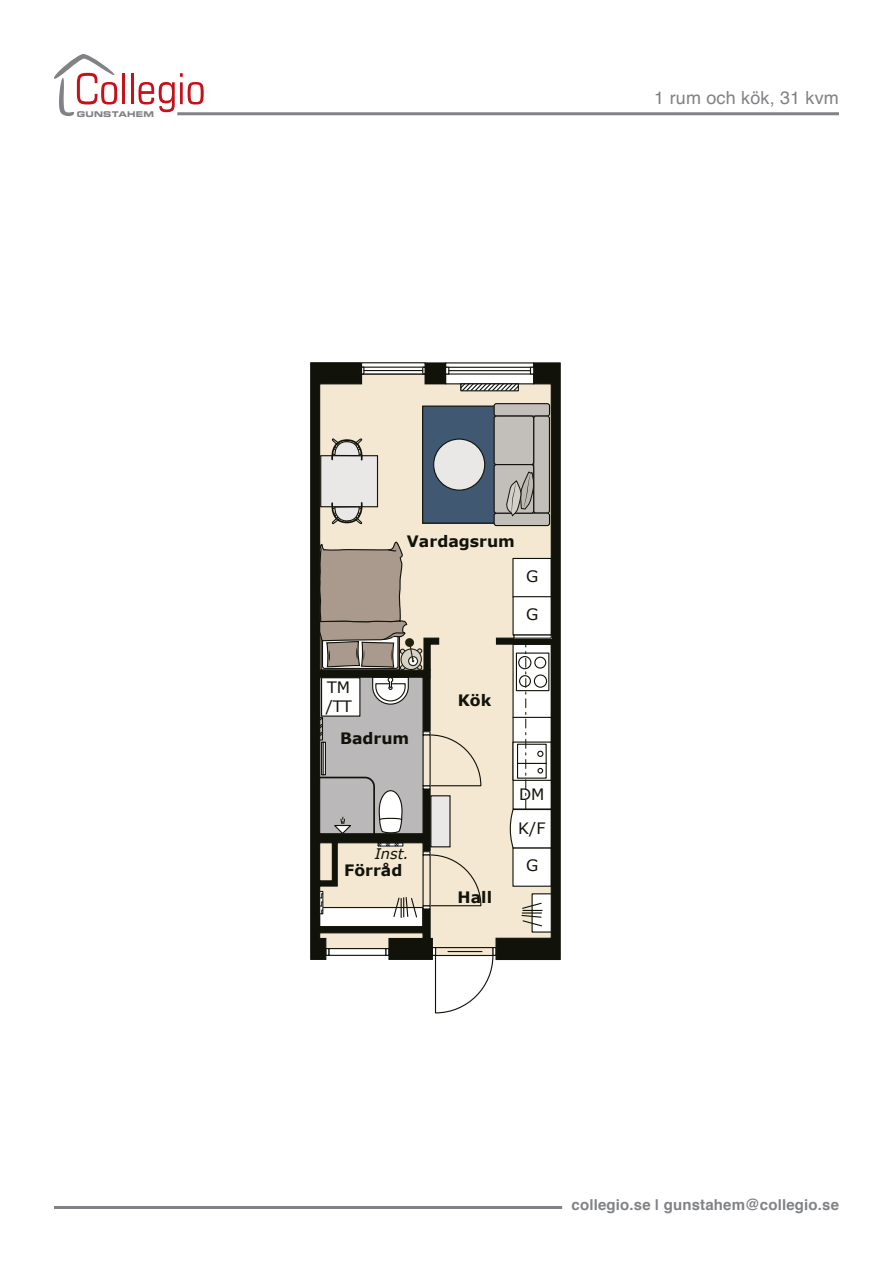
<style>
.page{position:relative;width:893px;height:1263px;background:#fff}
.page>*{position:absolute;margin:0;border:0;box-sizing:border-box;transform-origin:0 0}
.t1{font:18px "Helvetica";letter-spacing:.01em;color:#808285}
.t2{font:700 15.75px "Verdana";color:#11130a}
.t3{font:15.75px/18.9px "Verdana";color:#11130a}
.t4{font:700 15px "Helvetica";letter-spacing:.01em;color:#808285}
.t5{font:italic 14.7px "Verdana";color:#11130a}
.t6{font:7.95px "Eurostile Bold Extended Two";letter-spacing:.025em;color:#808285}
</style>
<div class="page">
<hr style="left:122px;top:73px;width:3px;height:31px;background:#c4121a">
<hr style="left:131px;top:73px;width:3px;height:31px;background:#c4121a">
<svg style="left:138px;top:73px;width:66px;height:39px"></svg>
<svg style="left:54px;top:54px;width:63px;height:63px"></svg>
<hr style="left:177px;top:112px;width:662px;height:3px;background:#808285">
<hr style="left:54px;top:1206px;width:508px;height:3px;background:#808285">
<svg style="left:310px;top:362px;width:7px;height:598px;background:#15170e"></svg>
<svg style="left:317px;top:362px;width:244px;height:652px"></svg>
<hr style="left:364px;top:370px;width:59px;height:1px;background:#11130a">
<hr style="left:514px;top:635px;width:37px;height:3px;background:#fff">
<div style="left:513px;top:634px;width:39px;height:5px;border:1px solid #11130a"></div>
<p class="t6" style="left:77px;top:108px;width:79px">GUNSTAHEM</p>
<p class="t1" style="left:654px;top:84px;width:186px">1 rum och kök, 31 kvm</p>
<p class="t2" style="left:407px;top:531px;width:109px">Vardagsrum</p>
<p class="t3" style="left:526px;top:567px;width:14px">G</p>
<p class="t3" style="left:526px;top:605px;width:14px">G</p>
<p class="t3" style="left:326px;top:678px;width:28px">TM /TT</p>
<p class="t2" style="left:340px;top:728px;width:71px">Badrum</p>
<p class="t2" style="left:458px;top:690px;width:35px">Kök</p>
<p class="t3" style="left:519px;top:785px;width:27px">DM</p>
<p class="t5" style="left:375px;top:844px;width:36px">Inst.</p>
<p class="t2" style="left:344px;top:860px;width:60px">Förråd</p>
<p class="t2" style="left:458px;top:887px;width:36px">Hall</p>
<p class="t3" style="left:518px;top:819px;width:29px">K/F</p>
<p class="t3" style="left:526px;top:856px;width:14px">G</p>
<p class="t4" style="left:572px;top:1192px;width:269px">collegio.se | gunstahem@collegio.se</p>
</div>
